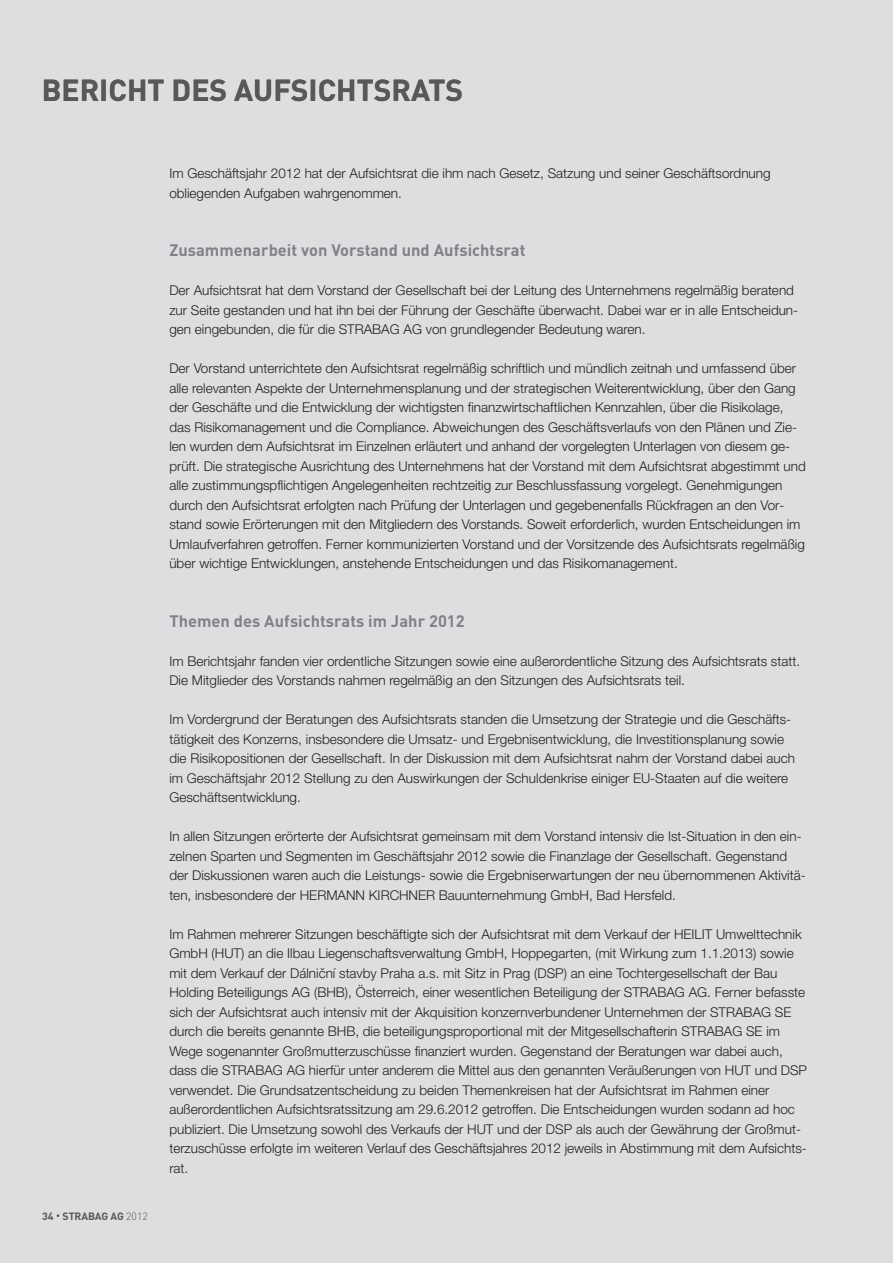
<style>
.page{position:relative;width:893px;height:1263px;background:#dddee0}
.page>*{position:absolute;margin:0;border:0;box-sizing:border-box;transform-origin:0 0}
.t1{font:700 30px "DIN Pro";color:#57585a}
.t2{font:700 16.5px "DIN Pro";color:#808285}
.t3{font:300 13.5px/19.5px "Helvetica Neue LT Pro";color:#231f20}
.t4{font:700 10.5px "DIN Pro";letter-spacing:-.01em;color:#57585a}
.s1{font-weight:300}
</style>
<div class="page">
<h1 class="t1" style="left:42px;top:70px;width:423px">BERICHT DES AUFSICHTSRATS</h1>
<p class="t3" style="left:169px;top:163px;width:603px">Im Geschäftsjahr 2012 hat der Aufsichtsrat die ihm nach Gesetz, Satzung und seiner Geschäftsordnung obliegenden Aufgaben wahrgenommen.</p>
<p class="t2" style="left:169px;top:239px;width:358px">Zusammenarbeit von Vorstand und Aufsichtsrat</p>
<p class="t3" style="left:169px;top:280px;width:630px">Der Aufsichtsrat hat dem Vorstand der Gesellschaft bei der Leitung des Unternehmens regelmäßig beratend zur Seite gestanden und hat ihn bei der Führung der Geschäfte überwacht. Dabei war er in alle Entscheidun&shy;gen eingebunden, die für die STRABAG AG von grundlegender Bedeutung waren.</p>
<p class="t3" style="left:169px;top:358px;width:638px">Der Vorstand unterrichtete den Aufsichtsrat regelmäßig schriftlich und mündlich zeitnah und umfassend über alle relevanten Aspekte der Unternehmensplanung und der strategischen Weiterentwicklung, über den Gang der Geschäfte und die Entwicklung der wichtigsten finanzwirtschaftlichen Kennzahlen, über die Risikolage, das Risikomanagement und die Compliance. Abweichungen des Geschäftsverlaufs von den Plänen und Zie&shy;len wurden dem Aufsichtsrat im Einzelnen erläutert und anhand der vorgelegten Unterlagen von diesem ge&shy;prüft. Die strategische Ausrichtung des Unternehmens hat der Vorstand mit dem Aufsichtsrat abgestimmt und alle zustimmungspflichtigen Angelegenheiten rechtzeitig zur Beschlussfassung vorgelegt. Genehmigungen durch den Aufsichtsrat erfolgten nach Prüfung der Unterlagen und gegebenenfalls Rückfragen an den Vor&shy;stand sowie Erörterungen mit den Mitgliedern des Vorstands. Soweit erforderlich, wurden Entscheidungen im Umlaufverfahren getroffen. Ferner kommunizierten Vorstand und der Vorsitzende des Aufsichtsrats regelmäßig über wichtige Entwicklungen, anstehende Entscheidungen und das Risikomanagement.</p>
<p class="t4" style="left:42px;top:1209px;width:107px">34 • STRABAG AG <span class="s1">2012</span></p>
<p class="t2" style="left:169px;top:610px;width:297px">Themen des Aufsichtsrats im Jahr 2012</p>
<p class="t3" style="left:169px;top:651px;width:632px">Im Berichtsjahr fanden vier ordentliche Sitzungen sowie eine außerordentliche Sitzung des Aufsichtsrats statt.<br>Die Mitglieder des Vorstands nahmen regelmäßig an den Sitzungen des Aufsichtsrats teil.</p>
<p class="t3" style="left:169px;top:709px;width:627px">Im Vordergrund der Beratungen des Aufsichtsrats standen die Umsetzung der Strategie und die Geschäfts&shy;tätigkeit des Konzerns, insbesondere die Umsatz- und Ergebnisentwicklung, die Investitionsplanung sowie die Risikopositionen der Gesellschaft. In der Diskussion mit dem Aufsichtsrat nahm der Vorstand dabei auch im Geschäftsjahr 2012 Stellung zu den Auswirkungen der Schuldenkrise einiger EU-Staaten auf die weitere Geschäftsentwicklung.</p>
<p class="t3" style="left:169px;top:826px;width:638px">In allen Sitzungen erörterte der Aufsichtsrat gemeinsam mit dem Vorstand intensiv die Ist-Situation in den ein&shy;zelnen Sparten und Segmenten im Geschäftsjahr 2012 sowie die Finanzlage der Gesellschaft. Gegenstand der Diskussionen waren auch die Leistungs- sowie die Ergebniserwartungen der neu übernommenen Aktivitä&shy;ten, insbesondere der HERMANN KIRCHNER Bauunternehmung GmbH, Bad Hersfeld.</p>
<p class="t3" style="left:169px;top:924px;width:639px">Im Rahmen mehrerer Sitzungen beschäftigte sich der Aufsichtsrat mit dem Verkauf der HEILIT Umwelttechnik GmbH (HUT) an die Ilbau Liegenschaftsverwaltung GmbH, Hoppegarten, (mit Wirkung zum 1.1.2013) sowie mit dem Verkauf der Dálniční stavby Praha a.s. mit Sitz in Prag (DSP) an eine Tochtergesellschaft der Bau Holding Beteiligungs AG (BHB), Österreich, einer wesentlichen Beteiligung der STRABAG AG. Ferner befasste sich der Aufsichtsrat auch intensiv mit der Akquisition konzernverbundener Unternehmen der STRABAG SE durch die bereits genannte BHB, die beteiligungsproportional mit der Mitgesellschafterin STRABAG SE im Wege sogenannter Großmutterzuschüsse finanziert wurden. Gegenstand der Beratungen war dabei auch, dass die STRABAG AG hierfür unter anderem die Mittel aus den genannten Veräußerungen von HUT und DSP verwendet. Die Grundsatzentscheidung zu beiden Themenkreisen hat der Aufsichtsrat im Rahmen einer außerordentlichen Aufsichtsratssitzung am 29.6.2012 getroffen. Die Entscheidungen wurden sodann ad hoc publiziert. Die Umsetzung sowohl des Verkaufs der HUT und der DSP als auch der Gewährung der Großmut&shy;terzuschüsse erfolgte im weiteren Verlauf des Geschäftsjahres 2012 jeweils in Abstimmung mit dem Aufsichts&shy;rat.</p>
</div>
